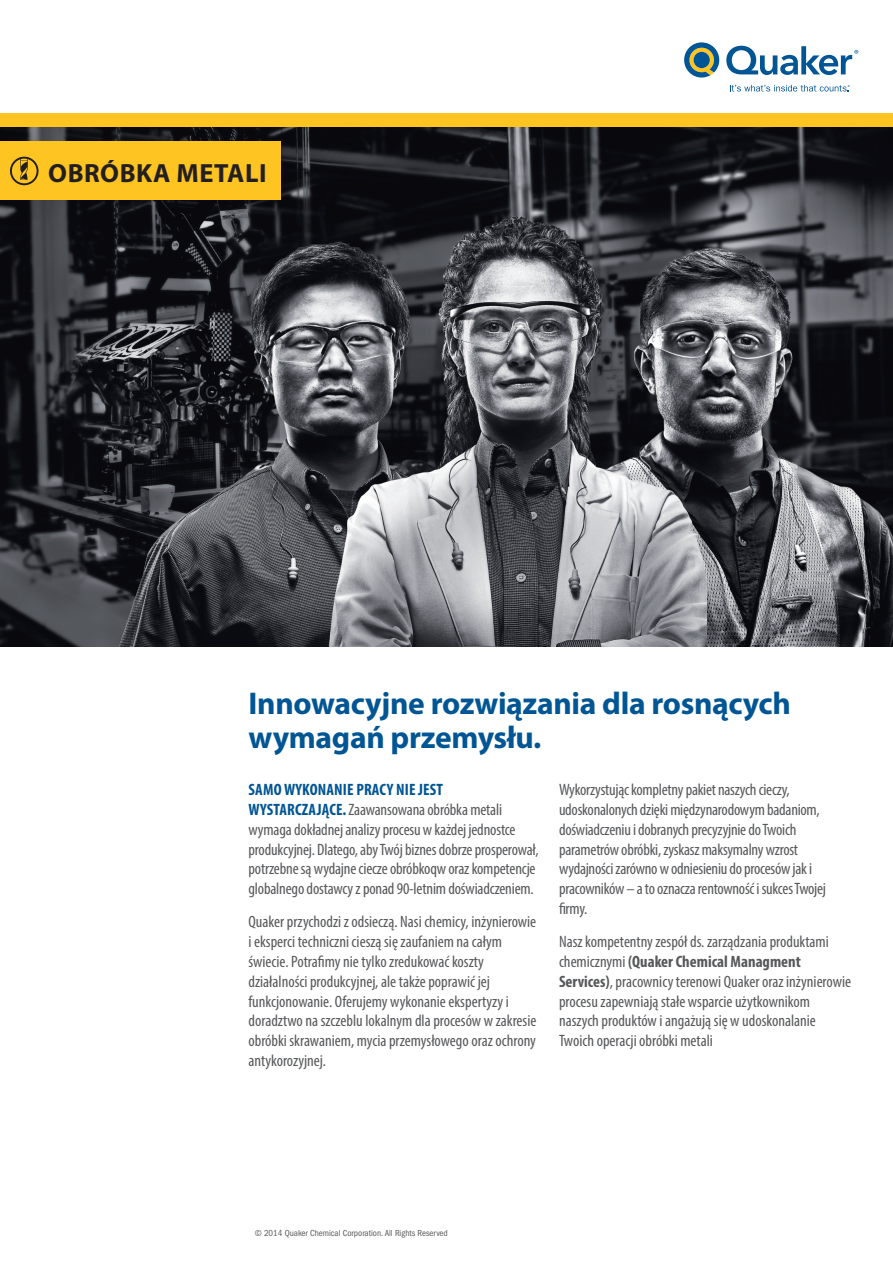
<style>
.page{position:relative;width:893px;height:1263px;background:#fff}
.page>*{position:absolute;margin:0;border:0;box-sizing:border-box;transform-origin:0 0}
.t1{font:700 31.5px/34.5px "Myriad Pro";letter-spacing:-.01em;color:#005594}
.t2{font:700 26.4px "Myriad Pro";letter-spacing:.02em;color:#231f20}
.t3{font:condensed 16.5px/19.8px "Myriad Pro";letter-spacing:-.01em;color:#57585a}
.t4{font:condensed 9px "ITC Franklin Gothic Std";color:#57585a}
.s1{font-weight:700;color:#005594}
.s2{font-weight:700}
</style>
<div class="page">
<img style="left:0;top:127px;width:893px;height:520px">
<div style="left:0;top:141px;width:280px;height:59px;background:#fec422"></div>
<img style="left:104px;top:239px;width:176px;height:408px">
<img style="left:707px;top:239px;width:186px;height:408px">
<img style="left:280px;top:202px;width:427px;height:445px">
<div style="left:0;top:113px;width:893px;height:14px;background:#fec422"></div>
<svg style="left:10px;top:157px;width:29px;height:28px"></svg>
<svg style="left:684px;top:42px;width:35px;height:36px"></svg>
<div style="left:693px;top:52px;width:17px;height:16px;background:#005594;border-radius:50%"></div>
<svg style="left:726px;top:46px;width:132px;height:29px"></svg>
<svg style="left:730px;top:85px;width:120px;height:6px"></svg>
<h2 class="t2" style="left:48px;top:156px;width:220px">OBRÓBKA METALI</h2>
<h1 class="t1" style="left:248px;top:685px;width:544px">Innowacyjne rozwiązania dla rosnących wymagań przemysłu.</h1>
<p class="t3" style="left:248px;top:779px;width:292px"><span class="s1">SAMO WYKONANIE PRACY NIE JEST WYSTARCZAJĄCE.</span> Zaawansowana obróbka metali wymaga dokładnej analizy procesu w każdej jednostce produkcyjnej. Dlatego, aby Twój biznes dobrze prosperował, potrzebne są wydajne ciecze obróbkoqw oraz kompetencje globalnego dostawcy z ponad 90-letnim doświadczeniem.</p>
<p class="t3" style="left:248px;top:912px;width:289px">Quaker przychodzi z odsieczą. Nasi chemicy, inżynierowie i eksperci techniczni cieszą się zaufaniem na całym świecie. Potrafimy nie tylko zredukować koszty działalności produkcyjnej, ale także poprawić jej funkcjonowanie. Oferujemy wykonanie ekspertyzy i doradztwo na szczeblu lokalnym dla procesów w zakresie obróbki skrawaniem, mycia przemysłowego oraz ochrony antykorozyjnej.</p>
<p class="t3" style="left:559px;top:779px;width:268px">Wykorzystując kompletny pakiet naszych cieczy, udoskonalonych dzięki międzynarodowym badaniom, doświadczeniu i dobranych precyzyjnie do Twoich parametrów obróbki, zyskasz maksymalny wzrost wydajności zarówno w odniesieniu do procesów jak i pracowników – a to oznacza rentowność i sukces Twojej firmy.</p>
<p class="t3" style="left:559px;top:932px;width:294px">Nasz kompetentny zespół ds. zarządzania produktami chemicznymi <span class="s2">(Quaker Chemical Managment Services)</span>, pracownicy terenowi Quaker oraz inżynierowie procesu zapewniają stałe wsparcie użytkownikom naszych produktów i angażują się w udoskonalanie Twoich operacji obróbki metali</p>
<p class="t4" style="left:255px;top:1228px;width:195px">© 2014 Quaker Chemical Corporation. All Rights Reserved</p>
</div>
